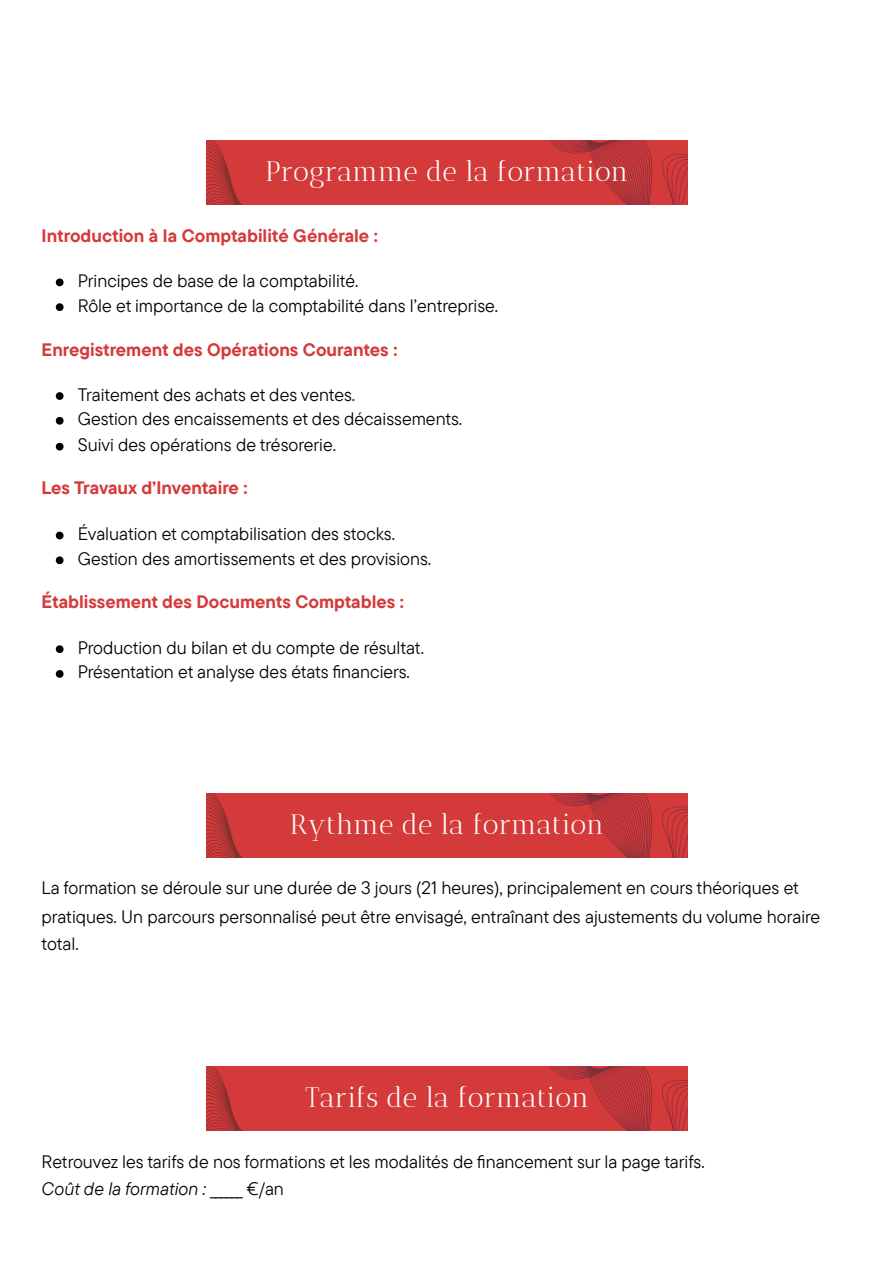
<style>
.page{position:relative;width:894px;height:1263px;background:#fff}
.page>*{position:absolute;margin:0;border:0;box-sizing:border-box;transform-origin:0 0}
.t1{font:28.05px "Antic Didone";color:#fff}
.t2{font:18px/27.6px "TT Commons Pro";color:#000}
.t3{font:700 18px "TT Commons Pro";color:#d43a3a}
.s1{font-style:italic}
</style>
<div class="page">
<div style="left:206px;top:141px;width:481px;height:64px;background:#d43a3a"></div>
<svg style="left:206px;top:141px;width:36px;height:64px"></svg>
<svg style="left:551px;top:141px;width:136px;height:64px"></svg>
<svg style="left:56px;top:279px;width:7px;height:7px"></svg>
<svg style="left:56px;top:303px;width:7px;height:8px"></svg>
<svg style="left:56px;top:392px;width:7px;height:8px"></svg>
<svg style="left:56px;top:417px;width:7px;height:8px"></svg>
<svg style="left:56px;top:443px;width:7px;height:7px"></svg>
<svg style="left:56px;top:532px;width:7px;height:7px"></svg>
<svg style="left:56px;top:556px;width:7px;height:8px"></svg>
<svg style="left:56px;top:645px;width:7px;height:8px"></svg>
<svg style="left:56px;top:670px;width:7px;height:8px"></svg>
<div style="left:206px;top:793px;width:481px;height:64px;background:#d43a3a"></div>
<svg style="left:206px;top:793px;width:36px;height:64px"></svg>
<svg style="left:550px;top:793px;width:137px;height:64px"></svg>
<div style="left:206px;top:1067px;width:481px;height:64px;background:#d43a3a"></div>
<svg style="left:206px;top:1067px;width:36px;height:64px"></svg>
<svg style="left:551px;top:1067px;width:136px;height:64px"></svg>
<p class="t1" style="left:265px;top:155px;width:364px">Programme de la formation</p>
<h1 class="t3" style="left:42px;top:224px;width:338px">Introduction à la Comptabilité Générale :</h1>
<p class="t2" style="left:78px;top:266px;width:282px">Principes de base de la comptabilité.</p>
<p class="t2" style="left:78px;top:291px;width:422px">Rôle et importance de la comptabilité dans l’entreprise.</p>
<h1 class="t3" style="left:42px;top:338px;width:357px">Enregistrement des Opérations Courantes :</h1>
<p class="t2" style="left:78px;top:380px;width:279px">Traitement des achats et des ventes.</p>
<p class="t2" style="left:78px;top:405px;width:386px">Gestion des encaissements et des décaissements.</p>
<p class="t2" style="left:78px;top:431px;width:260px">Suivi des opérations de trésorerie.</p>
<h1 class="t3" style="left:42px;top:476px;width:207px">Les Travaux d’Inventaire :</h1>
<p class="t2" style="left:78px;top:519px;width:319px">Évaluation et comptabilisation des stocks.</p>
<p class="t2" style="left:78px;top:544px;width:355px">Gestion des amortissements et des provisions.</p>
<h1 class="t3" style="left:42px;top:590px;width:364px">Établissement des Documents Comptables :</h1>
<p class="t2" style="left:78px;top:633px;width:348px">Production du bilan et du compte de résultat.</p>
<p class="t2" style="left:78px;top:658px;width:333px">Présentation et analyse des états fi nanciers.</p>
<p class="t1" style="left:290px;top:807px;width:315px">Rythme de la formation</p>
<p class="t2" style="left:42px;top:874px;width:779px">La formation se déroule sur une durée de 3 jours (21 heures), principalement en cours théoriques et pratiques. Un parcours personnalisé peut être envisagé, entraînant des ajustements du volume horaire total.</p>
<p class="t1" style="left:305px;top:1081px;width:285px">Tarifs de la formation</p>
<p class="t2" style="left:42px;top:1148px;width:664px;line-height:27px">Retrouvez les tarifs de nos formations et les modalités de fi nancement sur la page tarifs.<br><span class="s1">Coût de la formation :</span> ______ €/an</p>
</div>
